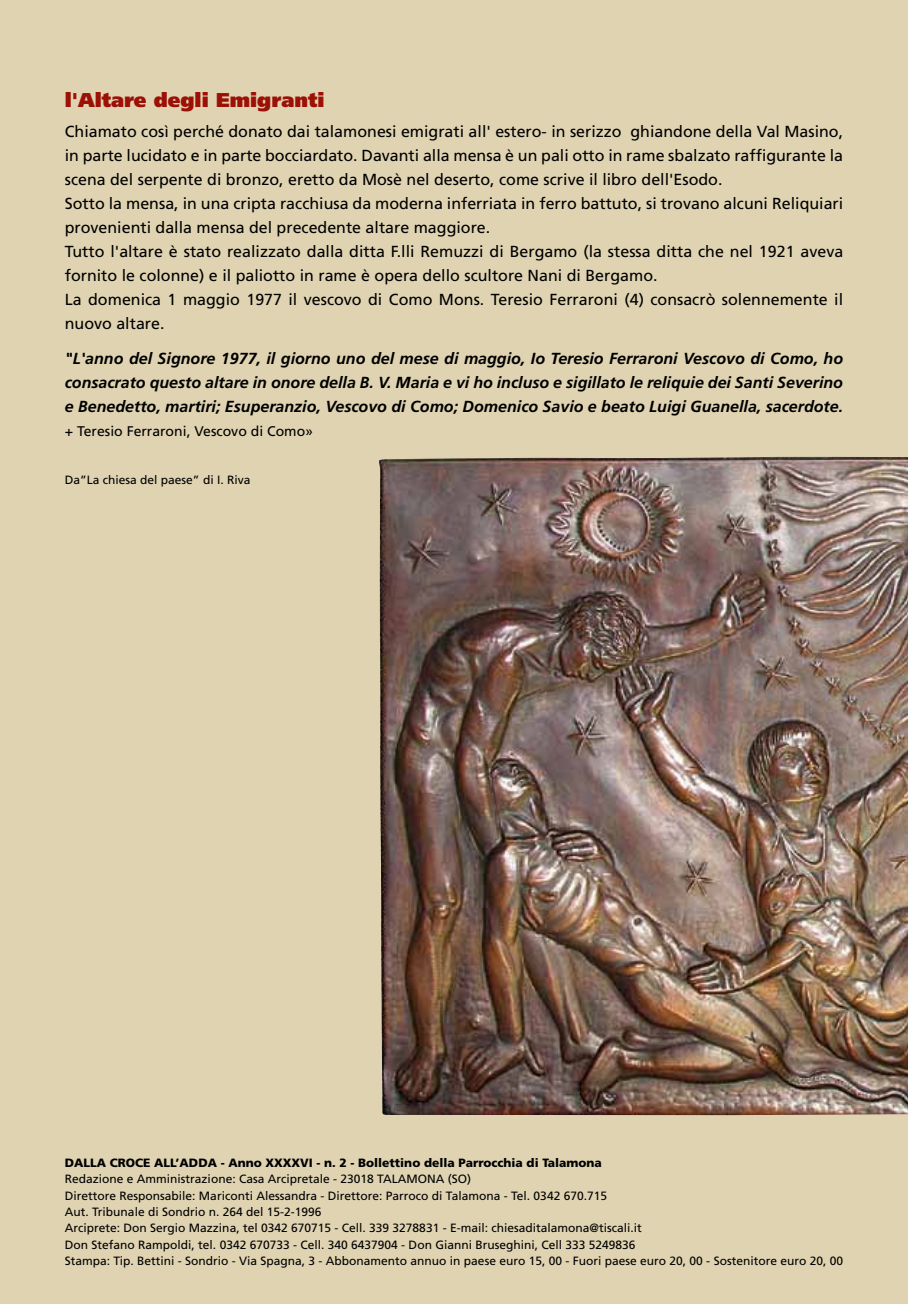
<style>
.page{position:relative;width:908px;height:1304px;background:#fff}
.page>*{position:absolute;margin:0;border:0;box-sizing:border-box;transform-origin:0 0}
.t1{font:900 20px "Frutiger";color:#9c1006}
.t2{font:16px/24px "Frutiger";color:#000}
.t3{font:italic 700 16px/24px "Frutiger";color:#000;text-align:justify}
.t4{font:14px "Frutiger";color:#000}
.t5{font:12px/16.4px "Frutiger";color:#000}
.t6{font:900 12px "Frutiger";color:#000}
</style>
<div class="page">
<div style="left:0;top:0;width:907px;height:1304px;background:#dfd3b2"></div>
<img style="left:379px;top:457px;width:528px;height:659px">
<p class="t1" style="left:65px;top:88px;width:261px">l'Altare degli Emigranti</p>
<p class="t2" style="left:65px;top:119px;width:779px">Chiamato così perché donato dai talamonesi emigrati all' estero- in serizzo ghiandone della Val Masino, in parte lucidato e in parte bocciardato. Davanti alla mensa è un pali otto in rame sbalzato raffigurante la scena del serpente di bronzo, eretto da Mosè nel deserto, come scrive il libro dell'Esodo.<br>Sotto la mensa, in una cripta racchiusa da moderna inferriata in ferro battuto, si trovano alcuni Reliquiari provenienti dalla mensa del precedente altare maggiore.<br>Tutto l'altare è stato realizzato dalla ditta F.lli Remuzzi di Bergamo (la stessa ditta che nel 1921 aveva fornito le colonne) e il paliotto in rame è opera dello scultore Nani di Bergamo.<br>La domenica 1 maggio 1977 il vescovo di Como Mons. Teresio Ferraroni (4) consacrò solennemente il nuovo altare.</p>
<p class="t3" style="left:65px;top:347px;width:779px">"L'anno del Signore 1977, il giorno uno del mese di maggio, Io Teresio Ferraroni Vescovo di Como, ho consacrato questo altare in onore della B. V. Maria e vi ho incluso e sigillato le reliquie dei Santi Severino e Benedetto, martiri; Esuperanzio, Vescovo di Como; Domenico Savio e beato Luigi Guanella, sacerdote.</p>
<p class="t4" style="left:65px;top:423px;width:250px">+ Teresio Ferraroni, Vescovo di Como»</p>
<p class="t5" style="left:65px;top:472px;width:187px">Da”La chiesa del paese” di I . Riva</p>
<p class="t6" style="left:65px;top:1155px;width:62px">Dalla Croce</p>
<p class="t6" style="left:154px;top:1155px;width:45px">all’Adda</p>
<p class="t6" style="left:220px;top:1155px;width:382px">- Anno XXXXVI - n. 2 - Bollettino della Parrocchia di Talamona</p>
<p class="t5" style="left:65px;top:1171px;width:322px">Redazione e Amministrazione: Casa Arcipretale - 23018 TALAMONA</p>
<p class="t5" style="left:65px;top:1171px;width:779px;text-indent:383px">(SO)<br>Direttore Responsabile: Mariconti Alessandra - Direttore: Parroco di Talamona - Tel. 0342 670.715<br>Aut. Tribunale di Sondrio n. 264 del 15-2-1996<br>Arciprete: Don Sergio Mazzina, tel 0342 670715 - Cell. 339 3278831 - E-mail: chiesaditalamona@tiscali.it<br>Don Stefano Rampoldi, tel. 0342 670733 - Cell. 340 6437904 - Don Gianni B ruseghini, Cell 333 5249836<br>Stampa: Tip. Bettini - Sondrio - Via Spagna, 3 - Abbonamento annuo in paese euro 15, 00 - Fuori paese euro 20, 00 - Sostenitore euro 20, 00</p>
</div>
